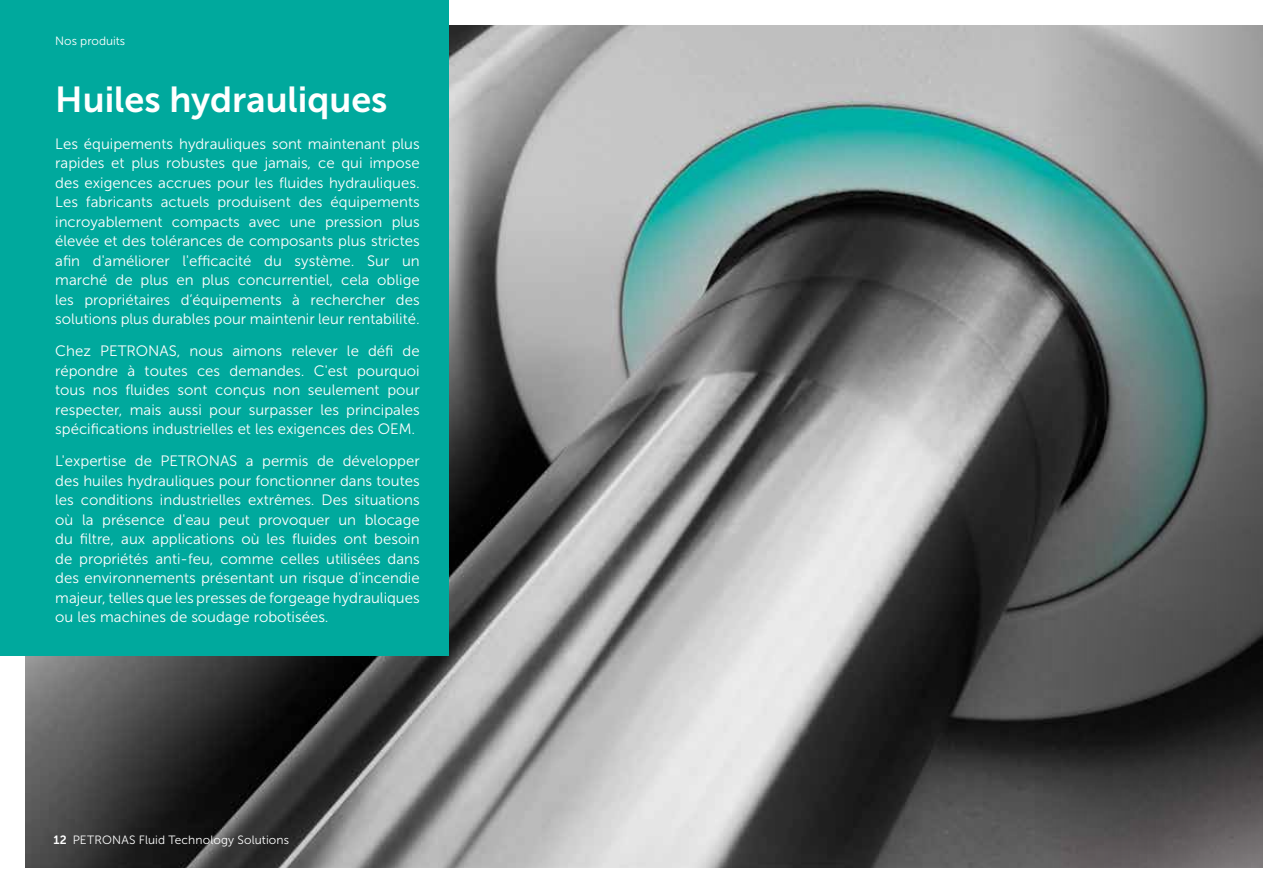
<style>
.page{position:relative;width:1263px;height:893px;background:#fff}
.page>*{position:absolute;margin:0;border:0;box-sizing:border-box;transform-origin:0 0}
.t1{font:36px "Museo Sans 700";color:#fff}
.t2{font:15px/19.5px "Museo Sans 300";color:#fff;text-align:justify}
.t3{font:12px "Museo Sans 300";letter-spacing:.01em;color:#fff}
.s1{font-family:"Museo Sans 700"}
</style>
<div class="page">
<img style="left:26px;top:26px;width:1008px;height:841px">
<svg style="left:1034px;top:25px;width:229px;height:842px;background:#616867"></svg>
<div style="left:0;top:0;width:449px;height:656px;background:#00a99d"></div>
<p class="t3" style="left:55px;top:34px;width:72px">Nos produits</p>
<h1 class="t1" style="left:55px;top:80px;width:334px">Huiles hydrauliques</h1>
<p class="t2" style="left:55px;top:134px;width:366px">Les équipements hydrauliques sont maintenant plus rapides et plus robustes que jamais, ce qui impose des exigences accrues pour les fluides hydrauliques.<br>Les fabricants actuels produisent des équipements incroyablement compacts avec une pression plus élevée et des tolérances de composants plus strictes afin d'améliorer l'efficacité du système. Sur un marché de plus en plus concurrentiel, cela oblige les propriétaires d’équipements à rechercher des solutions plus durables pour maintenir leur rentabilité.</p>
<p class="t2" style="left:55px;top:341px;width:366px">Chez PETRONAS, nous aimons relever le défi de répondre à toutes ces demandes. C'est pourquoi tous nos fluides sont conçus non seulement pour respecter, mais aussi pour surpasser les principales spécifications industrielles et les exigences des OEM.</p>
<p class="t2" style="left:55px;top:452px;width:366px">L'expertise de PETRONAS a permis de développer des huiles hydrauliques pour fonctionner dans toutes les conditions industrielles extrêmes. Des situations où la présence d'eau peut provoquer un blocage du filtre, aux applications où les fluides ont besoin de propriétés anti-feu, comme celles utilisées dans des environnements présentant un risque d'incendie majeur, telles que les presses de forgeage hydrauliques ou les machines de soudage robotisées.</p>
<p class="t3" style="left:54px;top:834px;width:237px"><span class="s1">12</span> PETRONAS Fluid Technology Solutions</p>
</div>
